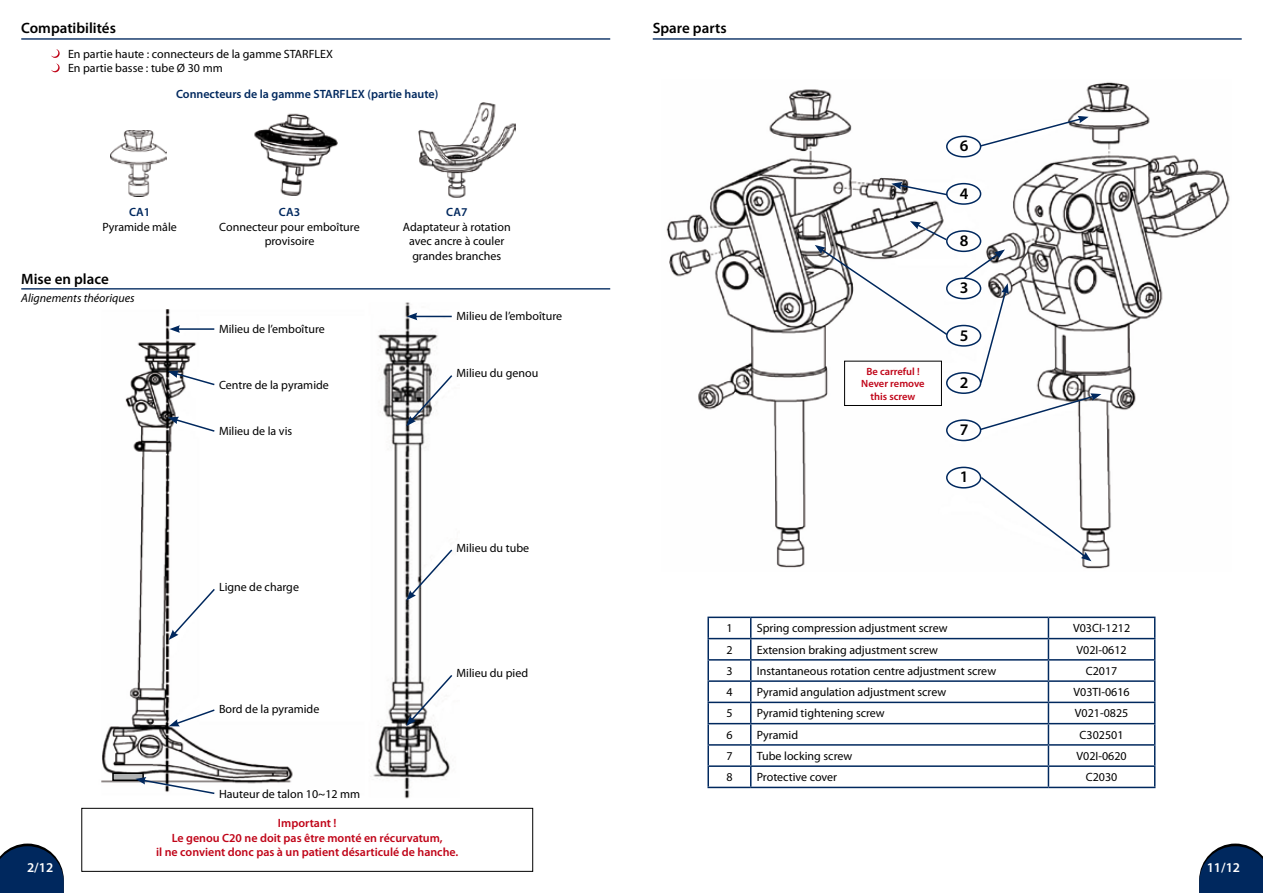
<style>
.page{position:relative;width:1263px;height:893px;background:#fff}
.page>*{position:absolute;margin:0;border:0;box-sizing:border-box;transform-origin:0 0}
.t1{font:600 16.2px "Myriad Pro";color:#000}
.t2{font:600 15px "Myriad Pro";color:#000}
.t3{font:600 13.5px "Myriad Pro";color:#fff}
.t4{font:12px/14.4px "Myriad Pro";color:#000;text-align:center}
.t5{font:600 12px/14.4px "Myriad Pro";color:#c00418;text-align:center}
.t6{font:600 12px "Myriad Pro";color:#00285e}
.t7{font:italic 12px "Myriad Pro";color:#000}
.t8{font:600 10.5px/12.6px "Myriad Pro";color:#c00418;text-align:center}
</style>
<div class="page">
<svg style="left:1199px;top:843px;width:64px;height:50px;background:#22436e"></svg>
<svg style="left:0;top:843px;width:64px;height:50px;background:#22436e"></svg>
<svg style="left:51px;top:49px;width:9px;height:23px"></svg>
<hr style="left:21px;top:38px;width:589px;height:2px;background:#00285e">
<img style="left:254px;top:113px;width:84px;height:83px">
<img style="left:110px;top:130px;width:56px;height:66px">
<img style="left:418px;top:102px;width:98px;height:96px">
<div style="left:81px;top:808px;width:452px;height:64px;border:1px solid #000"></div>
<img style="left:101px;top:302px;width:357px;height:497px">
<div style="left:113px;top:773px;width:30px;height:7px;background:#b1b3b4"></div>
<div style="left:112px;top:772px;width:32px;height:9px;border:2px solid #000"></div>
<hr style="left:178px;top:328px;width:36px;height:2px;background:#00285e">
<svg style="left:169px;top:325px;width:11px;height:8px"></svg>
<svg style="left:168px;top:371px;width:48px;height:15px"></svg>
<svg style="left:168px;top:417px;width:48px;height:16px"></svg>
<svg style="left:169px;top:587px;width:47px;height:53px"></svg>
<svg style="left:169px;top:708px;width:47px;height:18px"></svg>
<svg style="left:135px;top:777px;width:81px;height:18px"></svg>
<svg style="left:406px;top:548px;width:48px;height:53px"></svg>
<svg style="left:406px;top:673px;width:48px;height:53px"></svg>
<svg style="left:406px;top:374px;width:48px;height:52px"></svg>
<hr style="left:415px;top:316px;width:37px;height:1px;background:#00285e">
<svg style="left:407px;top:313px;width:10px;height:7px"></svg>
<hr style="left:21px;top:288px;width:589px;height:1px;background:#00285e">
<hr style="left:653px;top:38px;width:589px;height:2px;background:#00285e">
<img style="left:666px;top:82px;width:564px;height:487px">
<div style="left:946px;top:136px;width:35px;height:22px;border:2px solid #00285e;border-radius:50%"></div>
<div style="left:946px;top:183px;width:35px;height:22px;border:2px solid #00285e;border-radius:50%"></div>
<div style="left:946px;top:230px;width:35px;height:22px;border:2px solid #00285e;border-radius:50%"></div>
<div style="left:946px;top:277px;width:35px;height:22px;border:2px solid #00285e;border-radius:50%"></div>
<div style="left:946px;top:325px;width:35px;height:22px;border:2px solid #00285e;border-radius:50%"></div>
<div style="left:946px;top:372px;width:35px;height:22px;border:2px solid #00285e;border-radius:50%"></div>
<div style="left:946px;top:419px;width:35px;height:22px;border:2px solid #00285e;border-radius:50%"></div>
<div style="left:946px;top:467px;width:35px;height:22px;border:2px solid #00285e;border-radius:50%"></div>
<svg style="left:891px;top:182px;width:58px;height:14px"></svg>
<svg style="left:978px;top:116px;width:111px;height:32px"></svg>
<svg style="left:979px;top:475px;width:112px;height:86px"></svg>
<svg style="left:815px;top:221px;width:134px;height:116px"></svg>
<svg style="left:962px;top:249px;width:47px;height:135px"></svg>
<svg style="left:978px;top:393px;width:123px;height:38px"></svg>
<div style="left:844px;top:361px;width:97px;height:44px;background:#fff"></div>
<div style="left:844px;top:361px;width:98px;height:45px;border:1px solid #000"></div>
<hr style="left:707px;top:617px;width:44px;height:1px;background:#00285e">
<hr style="left:707px;top:618px;width:2px;height:20px;background:#00285e">
<hr style="left:751px;top:617px;width:297px;height:1px;background:#00285e">
<hr style="left:1048px;top:617px;width:107px;height:1px;background:#00285e">
<hr style="left:707px;top:638px;width:44px;height:1px;background:#00285e">
<hr style="left:707px;top:639px;width:2px;height:20px;background:#00285e">
<hr style="left:751px;top:638px;width:297px;height:1px;background:#00285e">
<hr style="left:1048px;top:638px;width:107px;height:1px;background:#00285e">
<hr style="left:707px;top:659px;width:44px;height:2px;background:#00285e">
<svg style="left:707px;top:661px;width:2px;height:19px"></svg>
<hr style="left:751px;top:659px;width:297px;height:2px;background:#00285e">
<hr style="left:1048px;top:659px;width:107px;height:2px;background:#00285e">
<hr style="left:707px;top:680px;width:44px;height:2px;background:#00285e">
<hr style="left:707px;top:682px;width:2px;height:20px;background:#00285e">
<hr style="left:751px;top:680px;width:297px;height:2px;background:#00285e">
<hr style="left:1048px;top:680px;width:107px;height:2px;background:#00285e">
<hr style="left:707px;top:702px;width:44px;height:1px;background:#00285e">
<hr style="left:707px;top:703px;width:2px;height:20px;background:#00285e">
<hr style="left:751px;top:702px;width:297px;height:1px;background:#00285e">
<hr style="left:1048px;top:702px;width:107px;height:1px;background:#00285e">
<hr style="left:707px;top:723px;width:44px;height:1px;background:#00285e">
<hr style="left:707px;top:724px;width:2px;height:20px;background:#00285e">
<hr style="left:751px;top:723px;width:297px;height:1px;background:#00285e">
<hr style="left:1048px;top:723px;width:107px;height:1px;background:#00285e">
<hr style="left:707px;top:744px;width:44px;height:2px;background:#00285e">
<svg style="left:707px;top:746px;width:2px;height:19px"></svg>
<hr style="left:751px;top:744px;width:297px;height:2px;background:#00285e">
<hr style="left:1048px;top:744px;width:107px;height:2px;background:#00285e">
<hr style="left:707px;top:765px;width:44px;height:2px;background:#00285e">
<hr style="left:707px;top:767px;width:2px;height:20px;background:#00285e">
<hr style="left:751px;top:765px;width:297px;height:2px;background:#00285e">
<svg style="left:750px;top:618px;width:1px;height:169px"></svg>
<hr style="left:1048px;top:765px;width:107px;height:2px;background:#00285e">
<svg style="left:1048px;top:618px;width:1px;height:169px"></svg>
<svg style="left:1154px;top:618px;width:1px;height:169px"></svg>
<hr style="left:707px;top:787px;width:44px;height:1px;background:#00285e">
<hr style="left:751px;top:787px;width:297px;height:1px;background:#00285e">
<hr style="left:1048px;top:787px;width:107px;height:1px;background:#00285e">
<p class="t2" style="left:21px;top:18px;width:96px">Compatibilités</p>
<p class="t4" style="left:68px;top:46px;width:266px;text-align:left">En partie haute : connecteurs de la gamme STARFLEX<br>En partie basse : tube Ø 30 mm</p>
<p class="t6" style="left:176px;top:87px;width:264px">Connecteurs de la gamme STARFLEX (partie haute)</p>
<p class="t6" style="left:129px;top:205px;width:23px">CA1</p>
<p class="t4" style="left:102px;top:219px;width:76px">Pyramide mâle</p>
<p class="t2" style="left:21px;top:270px;width:89px">Mise en place</p>
<p class="t7" style="left:21px;top:291px;width:115px">Alignements théoriques</p>
<p class="t6" style="left:279px;top:205px;width:23px">CA3</p>
<p class="t4" style="left:219px;top:219px;width:142px">Connecteur pour emboîture provisoire</p>
<p class="t4" style="left:219px;top:321px;width:107px">Milieu de l’emboîture</p>
<p class="t4" style="left:219px;top:377px;width:111px">Centre de la pyramide</p>
<p class="t4" style="left:219px;top:424px;width:75px">Milieu de la vis</p>
<p class="t4" style="left:219px;top:579px;width:82px">Ligne de charge</p>
<p class="t4" style="left:219px;top:702px;width:102px">Bord de la pyramide</p>
<p class="t4" style="left:219px;top:786px;width:143px">Hauteur de talon 10~12 mm</p>
<p class="t6" style="left:446px;top:205px;width:23px">CA7</p>
<p class="t4" style="left:403px;top:219px;width:109px">Adaptateur à rotation avec ancre à couler grandes branches</p>
<p class="t4" style="left:456px;top:309px;width:107px">Milieu de l’emboîture</p>
<p class="t4" style="left:456px;top:366px;width:83px">Milieu du genou</p>
<p class="t4" style="left:456px;top:540px;width:74px">Milieu du tube</p>
<p class="t4" style="left:456px;top:666px;width:73px">Milieu du pied</p>
<p class="t5" style="left:156px;top:816px;width:304px">Important !<br>Le genou C20 ne doit pas être monté en récurvatum,<br>il ne convient donc pas à un patient désarticulé de hanche.</p>
<p class="t2" style="left:653px;top:18px;width:75px">Spare parts</p>
<p class="t8" style="left:861px;top:365px;width:65px">Be carreful !<br>Never remove this screw</p>
<h1 class="t1" style="left:960px;top:136px;width:10px">6</h1>
<h1 class="t1" style="left:960px;top:183px;width:10px">4</h1>
<h1 class="t1" style="left:960px;top:230px;width:10px">8</h1>
<h1 class="t1" style="left:960px;top:277px;width:10px">3</h1>
<h1 class="t1" style="left:960px;top:325px;width:10px">5</h1>
<h1 class="t1" style="left:960px;top:372px;width:10px">2</h1>
<h1 class="t1" style="left:960px;top:419px;width:10px">7</h1>
<h1 class="t1" style="left:960px;top:467px;width:10px">1</h1>
<p class="t4" style="left:726px;top:621px;width:8px">1</p>
<p class="t4" style="left:757px;top:621px;width:192px">Spring compression adjustment screw</p>
<p class="t4" style="left:1073px;top:621px;width:59px">V03CI-1212</p>
<p class="t4" style="left:726px;top:642px;width:8px">2</p>
<p class="t4" style="left:757px;top:642px;width:183px">Extension braking adjustment screw</p>
<p class="t4" style="left:1076px;top:642px;width:52px">V02I-0612</p>
<p class="t4" style="left:726px;top:663px;width:8px">3</p>
<p class="t4" style="left:757px;top:663px;width:241px">Instantaneous rotation centre adjustment screw</p>
<p class="t4" style="left:1086px;top:663px;width:33px">C2017</p>
<p class="t4" style="left:726px;top:685px;width:8px">4</p>
<p class="t4" style="left:757px;top:685px;width:191px">Pyramid angulation adjustment screw</p>
<p class="t4" style="left:1073px;top:685px;width:58px">V03TI-0616</p>
<p class="t4" style="left:726px;top:706px;width:8px">5</p>
<p class="t4" style="left:757px;top:706px;width:130px">Pyramid tightening screw</p>
<p class="t4" style="left:1075px;top:706px;width:55px">V021-0825</p>
<p class="t4" style="left:726px;top:727px;width:8px">6</p>
<p class="t4" style="left:757px;top:727px;width:43px">Pyramid</p>
<p class="t4" style="left:1080px;top:727px;width:45px">C302501</p>
<p class="t4" style="left:726px;top:748px;width:8px">7</p>
<p class="t4" style="left:757px;top:748px;width:97px">Tube locking screw</p>
<p class="t4" style="left:1076px;top:748px;width:52px">V02I-0620</p>
<p class="t4" style="left:726px;top:770px;width:8px">8</p>
<p class="t4" style="left:757px;top:770px;width:82px">Protective cover</p>
<p class="t4" style="left:1086px;top:770px;width:33px">C2030</p>
<p class="t3" style="left:27px;top:859px;width:28px">2/12</p>
<p class="t3" style="left:1207px;top:859px;width:35px">11/12</p>
</div>
